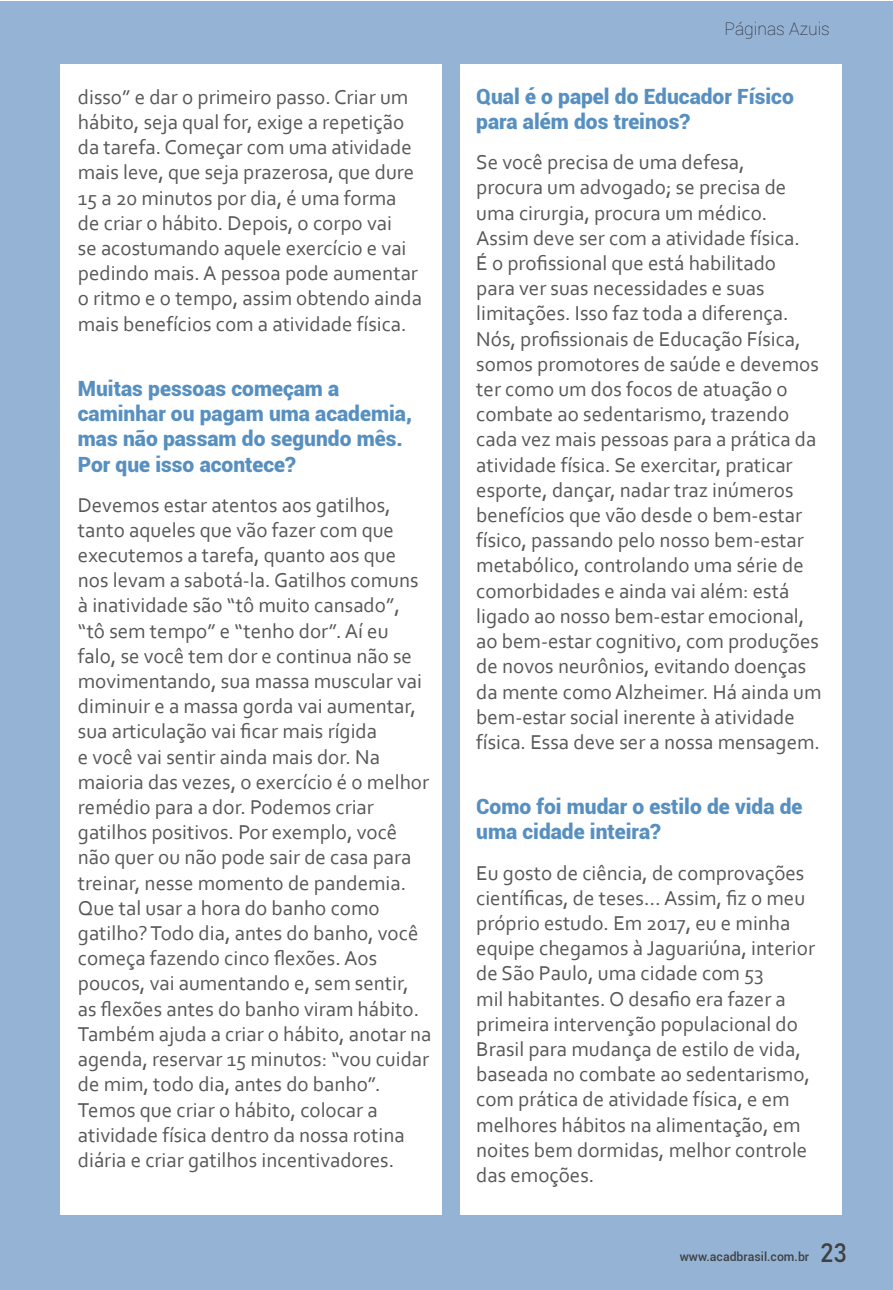
<style>
.page{position:relative;width:893px;height:1290px;background:#fff}
.page>*{position:absolute;margin:0;border:0;box-sizing:border-box;transform-origin:0 0}
.t1{font:21px/25.2px "Corbel";color:#57585a}
.t2{font:900 21px/25.2px "Roboto";color:#5790c0}
.t3{font:100 17.5px "Roboto";color:#221f1f}
.t4{font:500 12.25px "Roboto";color:#404041}
.s1{font-family:"Bahnschrift";font-weight:400;font-size:26.25px}
</style>
<div class="page">
<div style="left:0;top:1px;width:893px;height:1288px;background:#94b3d5"></div>
<div style="left:60px;top:64px;width:382px;height:1150px;background:#fff"></div>
<div style="left:460px;top:64px;width:382px;height:1150px;background:#fff"></div>
<p class="t1" style="left:78px;top:85px;width:346px">disso” e dar o primeiro passo. Criar um hábito, seja qual for, exige a repetição da tarefa. Começar com uma atividade mais leve, que seja prazerosa, que dure 15 a 20 minutos por dia, é uma forma de criar o hábito. Depois, o corpo vai<br>se acostumando aquele exercício e vai pedindo mais. A pessoa pode aumentar o ritmo e o tempo, assim obtendo ainda mais benefícios com a atividade física.</p>
<p class="t2" style="left:78px;top:378px;width:336px">Muitas pessoas começam a caminhar ou pagam uma academia, mas não passam do segundo mês.<br>Por que isso acontece?</p>
<p class="t1" style="left:78px;top:493px;width:355px">Devemos estar atentos aos gatilhos, tanto aqueles que vão fazer com que executemos a tarefa, quanto aos que nos levam a sabotá-la. Gatilhos comuns à inatividade são “tô muito cansado”, “tô sem tempo” e “tenho dor”. Aí eu falo, se você tem dor e continua não se movimentando, sua massa muscular vai diminuir e a massa gorda vai aumentar, sua articulação vai ficar mais rígida<br>e você vai sentir ainda mais dor. Na maioria das vezes, o exercício é o melhor remédio para a dor. Podemos criar gatilhos positivos. Por exemplo, você não quer ou não pode sair de casa para treinar, nesse momento de pandemia.<br>Que tal usar a hora do banho como gatilho? Todo dia, antes do banho, você começa fazendo cinco flexões. Aos poucos, vai aumentando e, sem sentir, as flexões antes do banho viram hábito.<br>Também ajuda a criar o hábito, anotar na agenda, reservar 15 minutos: “vou cuidar de mim, todo dia, antes do banho”.<br>Temos que criar o hábito, colocar a atividade física dentro da nossa rotina diária e criar gatilhos incentivadores.</p>
<p class="t3" style="left:725px;top:22px;width:107px">Páginas Azuis</p>
<p class="t2" style="left:476px;top:86px;width:319px">Qual é o papel do Educador Físico para além dos treinos?</p>
<p class="t1" style="left:476px;top:151px;width:347px">Se você precisa de uma defesa,<br>procura um advogado; se precisa de uma cirurgia, procura um médico.<br>Assim deve ser com a atividade física.<br>É o profissional que está habilitado<br>para ver suas necessidades e suas limitações. Isso faz toda a diferença.<br>Nós, profissionais de Educação Física, somos promotores de saúde e devemos ter como um dos focos de atuação o combate ao sedentarismo, trazendo cada vez mais pessoas para a prática da atividade física. Se exercitar, praticar esporte, dançar, nadar traz inúmeros benefícios que vão desde o bem-estar físico, passando pelo nosso bem-estar metabólico, controlando uma série de comorbidades e ainda vai além: está ligado ao nosso bem-estar emocional, ao bem-estar cognitivo, com produções de novos neurônios, evitando doenças da mente como Alzheimer. Há ainda um bem-estar social inerente à atividade física. Essa deve ser a nossa mensagem.</p>
<p class="t2" style="left:476px;top:796px;width:328px">Como foi mudar o estilo de vida de uma cidade inteira?</p>
<p class="t1" style="left:476px;top:861px;width:340px">Eu gosto de ciência, de comprovações científicas, de teses… Assim, fiz o meu próprio estudo. Em 2017, eu e minha equipe chegamos à Jaguariúna, interior de São Paulo, uma cidade com 53<br>mil habitantes. O desafio era fazer a primeira intervenção populacional do Brasil para mudança de estilo de vida, baseada no combate ao sedentarismo, com prática de atividade física, e em melhores hábitos na alimentação, em noites bem dormidas, melhor controle das emoções.</p>
<p class="t4" style="left:680px;top:1251px;width:169px">www.acadbrasil.com.br <span class="s1">23</span></p>
</div>
